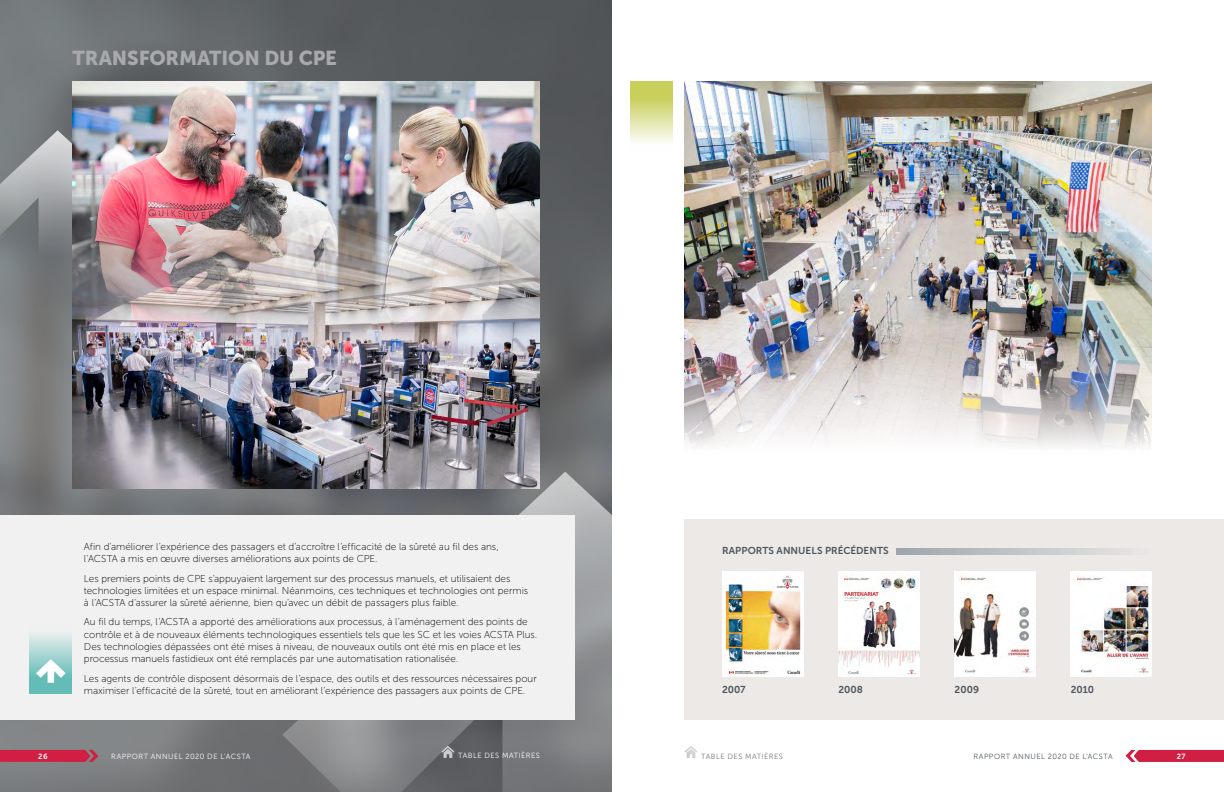
<style>
.page{position:relative;width:1224px;height:792px;background:#fff}
.page>*{position:absolute;margin:0;border:0;box-sizing:border-box;transform-origin:0 0}
.t1{font:20px "Museo Sans 900";letter-spacing:-.01em;color:#a7a9ac}
.t2{font:10px/12.2px "Museo Sans 100";color:#000}
.t3{font:10px "Museo Sans 700";color:#4e555b}
.t4{font:7.5px "Museo Sans 300";letter-spacing:.065em;color:#4e555b}
.t5{font:7.5px "Museo Sans 300";letter-spacing:.065em;color:#fff}
.t6{font:7.5px "Museo Sans 700";color:#fff}
</style>
<div class="page">
<img style="left:0;top:0;width:612px;height:792px">
<svg style="left:0;top:130px;width:72px;height:135px;background:#909497"></svg>
<svg style="left:282px;top:472px;width:566px;height:320px"></svg>
<div style="left:0;top:516px;width:574px;height:204px;background:#f1f1f2"></div>
<svg style="left:29px;top:634px;width:43px;height:60px;background:#9dd2ce"></svg>
<svg style="left:36px;top:659px;width:30px;height:24px"></svg>
<img style="left:72px;top:393px;width:468px;height:96px">
<img style="left:72px;top:81px;width:468px;height:312px">
<img style="left:684px;top:81px;width:468px;height:367px">
<svg style="left:630px;top:81px;width:43px;height:61px;background:#dade91"></svg>
<div style="left:684px;top:520px;width:540px;height:200px;background:#ece9e7"></div>
<img style="left:838px;top:572px;width:82px;height:105px">
<img style="left:955px;top:572px;width:81px;height:105px">
<img style="left:1071px;top:572px;width:81px;height:105px">
<svg style="left:896px;top:548px;width:225px;height:6px"></svg>
<img style="left:722px;top:571px;width:82px;height:106px">
<svg style="left:442px;top:746px;width:12px;height:12px"></svg>
<div style="left:1132px;top:750px;width:92px;height:12px;background:#d11f43"></div>
<svg style="left:1125px;top:750px;width:38px;height:12px"></svg>
<div style="left:0;top:750px;width:84px;height:12px;background:#d11f43"></div>
<svg style="left:78px;top:750px;width:20px;height:12px"></svg>
<h1 class="t1" style="left:73px;top:46px;width:266px">TRANSFORMATION DU CPE</h1>
<p class="t2" style="left:84px;top:540px;width:416px">Afin d’améliorer l’expérience des passagers et d’accroître l’efficacité de la sûreté au fil des ans, l’ACSTA a mis en œuvre diverses améliorations aux points de CPE.</p>
<p class="t2" style="left:84px;top:572px;width:446px">Les premiers points de CPE s’appuyaient largement sur des processus manuels, et utilisaient des technologies limitées et un espace minimal. Néanmoins, ces techniques et technologies ont permis à l’ACSTA d’assurer la sûreté aérienne, bien qu’avec un débit de passagers plus faible.</p>
<p class="t2" style="left:84px;top:616px;width:455px">Au fil du temps, l’ACSTA a apporté des améliorations aux processus, à l’aménagement des points de contrôle et à de nouveaux éléments technologiques essentiels tels que les SC et les voies ACSTA Plus.<br>Des technologies dépassées ont été mises à niveau, de nouveaux outils ont été mis en place et les processus manuels fastidieux ont été remplacés par une automatisation rationalisée.</p>
<p class="t2" style="left:84px;top:672px;width:454px">Les agents de contrôle disposent désormais de l’espace, des outils et des ressources nécessaires pour maximiser l’efficacité de la sûreté, tout en améliorant l’expérience des passagers aux points de CPE.</p>
<p class="t3" style="left:722px;top:545px;width:168px">RAPPORTS ANNUELS PRÉCÉDENTS</p>
<p class="t3" style="left:722px;top:684px;width:25px">2007</p>
<p class="t3" style="left:838px;top:684px;width:26px">2008</p>
<p class="t3" style="left:955px;top:684px;width:26px">2009</p>
<p class="t3" style="left:1071px;top:684px;width:25px">2010</p>
<p class="t6" style="left:38px;top:752px;width:11px">26</p>
<p class="t5" style="left:111px;top:752px;width:141px">RAPPORT ANNUEL 2020 DE L‘ACSTA</p>
<p class="t5" style="left:458px;top:752px;width:83px">TABLE DES MATIÈRES</p>
<p class="t4" style="left:974px;top:752px;width:141px">RAPPORT ANNUEL 2020 DE L‘ACSTA</p>
<p class="t6" style="left:1177px;top:752px;width:10px">27</p>
<p class="t4" style="left:701px;top:752px;width:83px">TABLE DES MATIÈRES</p>
</div>
